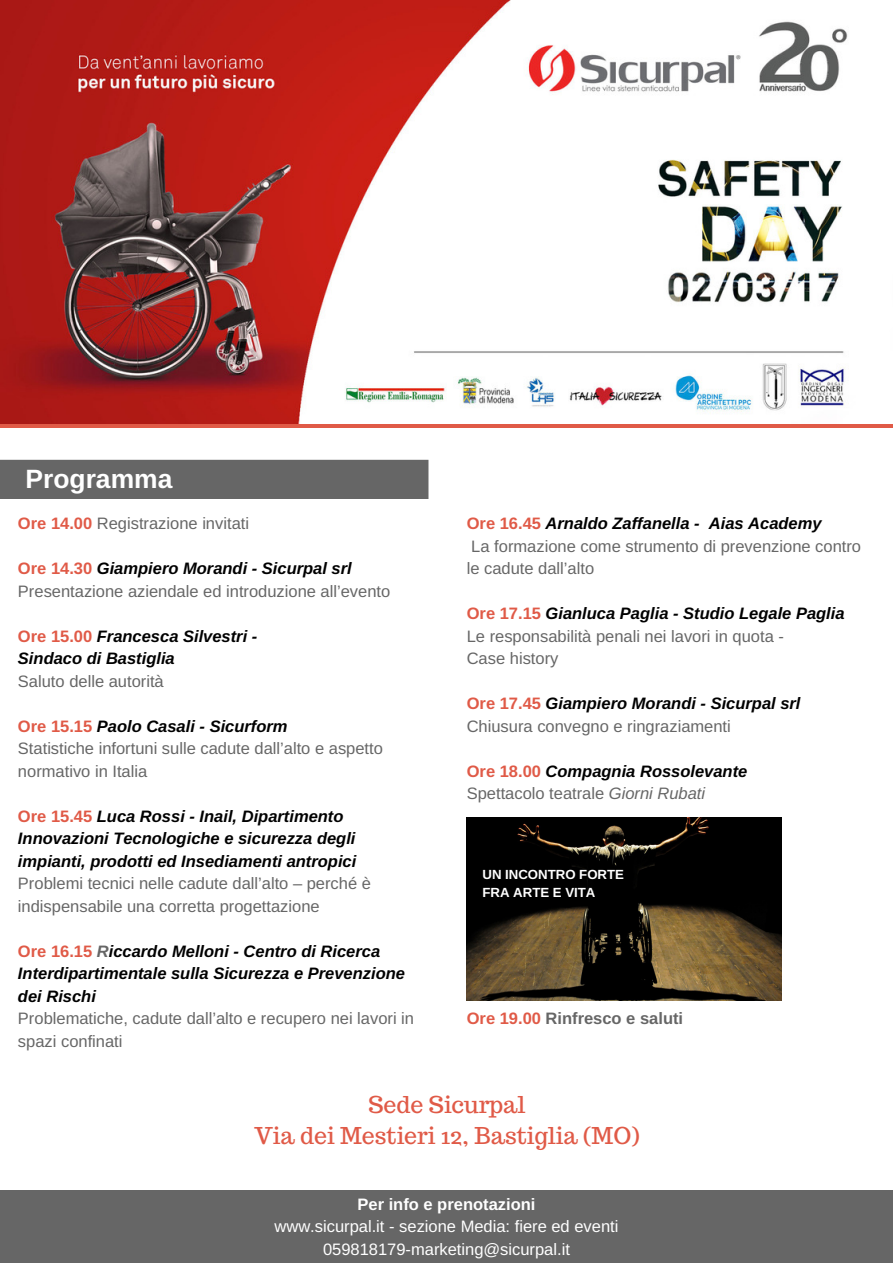
<style>
.page{position:relative;width:893px;height:1263px;background:#fff}
.page>*{position:absolute;margin:0;border:0;box-sizing:border-box;transform-origin:0 0}
.t1{font:700 26.4px "Arimo";color:#fff}
.t2{font:23.1px/31.5px "Trocchi";color:#e05a47;text-align:center}
.t3{font:16.5px/22.5px "Arimo";color:#666}
.t4{font:italic 700 16.5px/22.5px "Arimo";color:#000}
.t5{font:16.5px/22.5px "Arimo";color:#fff;text-align:center}
.t6{font:700 16.5px "Arimo";color:#666}
.t7{font:700 16.5px "Arimo";color:#fff}
.t8{font:700 13.2px/18px "Arimo";color:#fff}
.s1{font-weight:700;color:#e05a47}
.s2{font-weight:700;font-style:italic;color:#000}
.s3{font-style:normal;color:#e05a47}
.s4{color:#666}
.s5{font-weight:400;font-style:normal;color:#666}
.s6{font-weight:400;color:#666}
.s7{color:#e05a47}
</style>
<div class="page">
<img style="left:0;top:0;width:848px;height:424px">
<div style="left:0;top:460px;width:428px;height:39px;background:#666"></div>
<hr style="left:0;top:424px;width:892px;height:4px;background:#e05a47">
<img style="left:466px;top:817px;width:315px;height:183px">
<div style="left:0;top:1190px;width:892px;height:72px;background:#666"></div>
<h1 class="t1" style="left:25px;top:464px;width:148px">Programma</h1>
<p class="t3" style="left:18px;top:512px;width:232px"><span class="s1">Ore 14.00</span> Registrazione invitati</p>
<p class="t3" style="left:18px;top:557px;width:374px"><span class="s1">Ore 14.30</span> <span class="s2">Giampiero Morandi - Sicurpal srl<br></span>Presentazione aziendale ed introduzione all’evento</p>
<p class="t4" style="left:18px;top:625px;width:241px"><span class="s3">Ore 15.00</span> Francesca Silvestri -<br>Sindaco di Bastiglia</p>
<p class="t3" style="left:18px;top:670px;width:147px">Saluto delle autorità</p>
<p class="t3" style="left:18px;top:715px;width:366px"><span class="s1">Ore 15.15</span> <span class="s2">Paolo Casali - Sicurform<br></span>Statistiche infortuni sulle cadute dall’alto e aspetto normativo in Italia</p>
<p class="t4" style="left:18px;top:805px;width:340px"><span class="s3">Ore 15.45</span> Luca Rossi - Inail, Dipartimento<br>Innovazioni Tecnologiche e sicurezza degli impianti, prodotti ed Insediamenti antropici</p>
<p class="t3" style="left:18px;top:872px;width:354px">Problemi tecnici nelle cadute dall’alto – perché è indispensabile una corretta progettazione</p>
<p class="t4" style="left:18px;top:940px;width:388px"><span class="s3">Ore 16.15</span> <span class="s4">R</span>iccardo Melloni - Centro di Ricerca<br>Interdipartimentale sulla Sicurezza e Prevenzione dei Rischi</p>
<p class="t3" style="left:18px;top:1007px;width:397px">Problematiche, cadute dall’alto e recupero nei lavori in spazi confinati</p>
<p class="t3" style="left:466px;top:512px;width:396px"><span class="s1">Ore 16.45</span> <span class="s2">Arnaldo Zaffanella - Aias Academy<br></span>La formazione come strumento di prevenzione contro le cadute dall’alto</p>
<p class="t3" style="left:466px;top:602px;width:379px"><span class="s1">Ore 17.15</span> <span class="s2">Gianluca Paglia - Studio Legale Paglia<br></span>Le responsabilità penali nei lavori in quota -<br>Case history</p>
<p class="t3" style="left:466px;top:692px;width:335px"><span class="s1">Ore 17.45</span> <span class="s2">Giampiero Morandi - Sicurpal srl<br></span>Chiusura convegno e ringraziamenti</p>
<p class="t4" style="left:466px;top:760px;width:282px"><span class="s3">Ore 18.00</span> Compagnia Rossolevante<br><span class="s5">Spettacolo teatrale</span> <span class="s6">Giorni Rubati</span></p>
<p class="t8" style="left:482px;top:865px;width:143px">UN INCONTRO FORTE<br>FRA ARTE E VITA</p>
<p class="t6" style="left:466px;top:1009px;width:218px"><span class="s7">Ore 19.00</span> Rinfresco e saluti</p>
<h2 class="t2" style="left:254px;top:1089px;width:386px">Sede Sicurpal<br>Via dei Mestieri 12, Bastiglia (MO)</h2>
<p class="t7" style="left:357px;top:1195px;width:179px">Per info e prenotazioni</p>
<p class="t5" style="left:274px;top:1215px;width:345px">www.sicurpal.it - sezione Media: fiere ed eventi<br>059818179-marketing@sicurpal.it</p>
</div>
